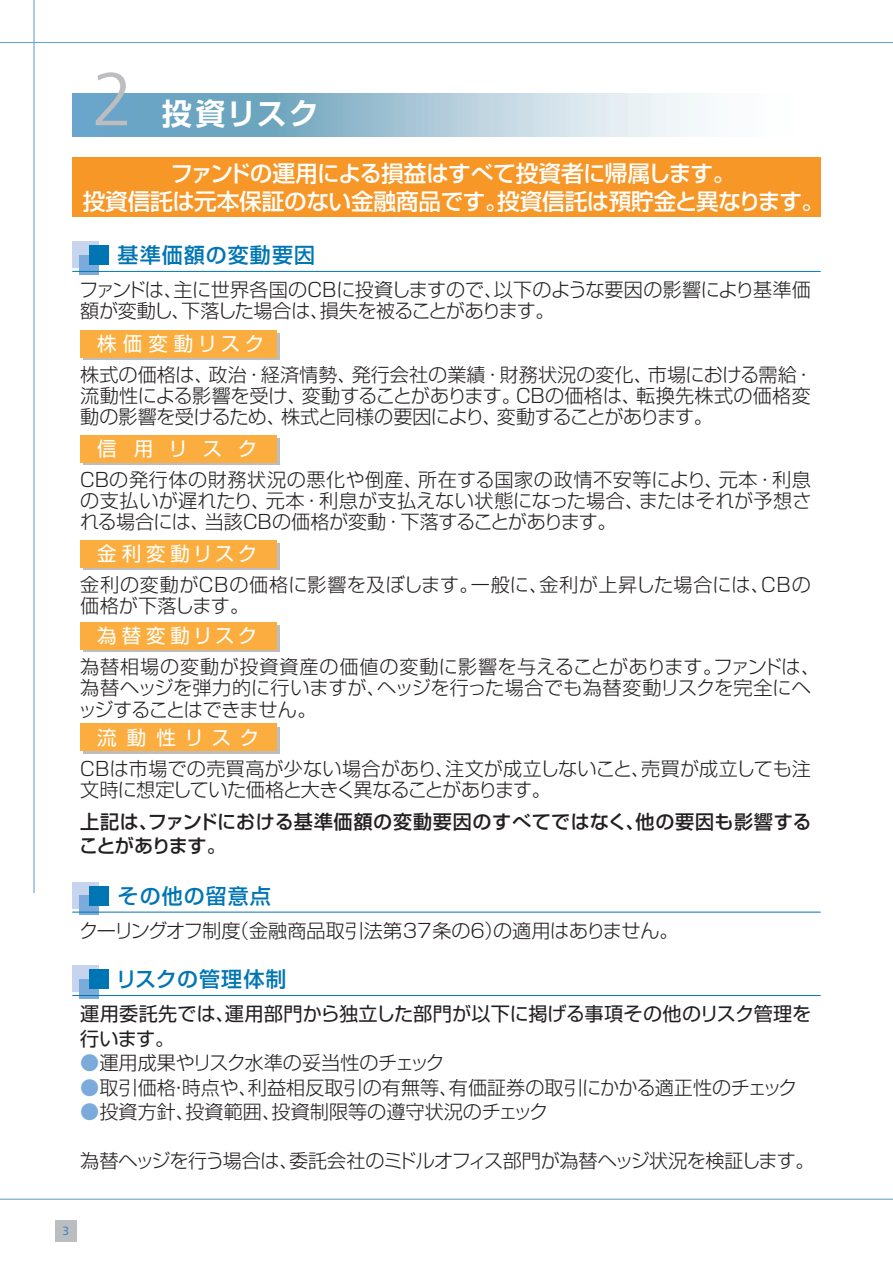
<style>
.page{position:relative;width:893px;height:1263px;background:#fff}
.page>*{position:absolute;margin:0;border:0;box-sizing:border-box;transform-origin:0 0}
.t1{font:300 75px "Frutiger";color:#bcbdc0}
.t2{font:30px "Shin Go Pro De Bold 90 pv RKSJ H";letter-spacing:.05em;color:#fff}
.t3{font:22.65px/27.2px "Shin Go Pro Medium 90 pv RKSJ H";letter-spacing:-.02em;color:#fff;text-align:center}
.t4{font:21px "Shin Go Pro Medium 90 pv RKSJ H";letter-spacing:.05em;color:#0075b4}
.t5{font:19.5px "Shin Go Pro Regular 90 pv RKSJ H";letter-spacing:.215em;color:#fff}
.t6{font:19.5px "Shin Go Pro Regular 90 pv RKSJ H";letter-spacing:.25em;color:#fff}
.t7{font:19.5px "Shin Go Pro Regular 90 pv RKSJ H";letter-spacing:.275em;color:#fff}
.t8{font:19.2px/21.3px "Shin Go Pro Light 90 pv RKSJ H";color:#231f20}
.t9{font:19.2px/21.3px "Shin Go Pro Light 90 pv RKSJ H";letter-spacing:-.025em;color:#231f20}
.t10{font:19.2px/21.3px "Shin Go Pro Light 90 pv RKSJ H";letter-spacing:.02em;color:#231f20}
.t11{font:19.2px/24.5px "Shin Go Pro Medium 90 pv RKSJ H";letter-spacing:.02em;color:#231f20}
.t12{font:19.2px/24.5px "Shin Go Pro Regular 90 pv RKSJ H";letter-spacing:.01em;color:#231f20}
.t13{font:19.2px "Shin Go Pro Light 90 pv RKSJ H";letter-spacing:-.035em;color:#231f20}
.t14{font:12px "Frutiger";color:#4a89be}
.s1{color:#7aabdb}
</style>
<div class="page">
<div style="left:72px;top:158px;width:749px;height:59px;background:#f79727"></div>
<div style="left:55px;top:1220px;width:22px;height:22px;background:#bcbdc0"></div>
<div style="left:83px;top:438px;width:196px;height:27px;background:#bcbdc0"></div>
<div style="left:80px;top:435px;width:197px;height:28px;background:#fbae3f"></div>
<hr style="left:0;top:1198px;width:893px;height:2px;background:#69a5cc">
<hr style="left:0;top:42px;width:893px;height:1px;background:#69a5cc">
<div style="left:72px;top:242px;width:27px;height:26px;background:#c6d5ed"></div>
<div style="left:79px;top:255px;width:20px;height:20px;background:#7aabdb"></div>
<div style="left:89px;top:245px;width:20px;height:20px;background:#0075b4"></div>
<hr style="left:72px;top:271px;width:749px;height:1px;background:#0075b4">
<svg style="left:72px;top:94px;width:626px;height:42px"></svg>
<div style="left:83px;top:727px;width:196px;height:26px;background:#bcbdc0"></div>
<div style="left:80px;top:723px;width:197px;height:28px;background:#fbae3f"></div>
<div style="left:83px;top:543px;width:196px;height:26px;background:#bcbdc0"></div>
<div style="left:80px;top:540px;width:197px;height:28px;background:#fbae3f"></div>
<div style="left:83px;top:626px;width:196px;height:26px;background:#bcbdc0"></div>
<div style="left:80px;top:622px;width:197px;height:28px;background:#fbae3f"></div>
<div style="left:72px;top:882px;width:27px;height:27px;background:#c6d5ed"></div>
<div style="left:79px;top:895px;width:20px;height:20px;background:#7aabdb"></div>
<div style="left:89px;top:886px;width:20px;height:19px;background:#0075b4"></div>
<hr style="left:72px;top:912px;width:749px;height:1px;background:#0075b4">
<div style="left:72px;top:966px;width:27px;height:26px;background:#c6d5ed"></div>
<div style="left:79px;top:979px;width:20px;height:20px;background:#7aabdb"></div>
<div style="left:89px;top:969px;width:20px;height:20px;background:#0075b4"></div>
<hr style="left:72px;top:995px;width:749px;height:1px;background:#0075b4">
<hr style="left:33px;top:0;width:2px;height:893px;background:#69a5cc">
<div style="left:83px;top:333px;width:196px;height:27px;background:#bcbdc0"></div>
<div style="left:80px;top:330px;width:197px;height:28px;background:#fbae3f"></div>
<h1 class="t1" style="left:92px;top:69px;width:43px">2</h1>
<h2 class="t2" style="left:162px;top:103px;width:159px">投資リスク</h2>
<p class="t3" style="left:83px;top:163px;width:743px">ファンドの運用による損益はすべて投資者に帰属します。<br>投資信託は元本保証のない金融商品です。投資信託は預貯金と異なります。</p>
<p class="t4" style="left:118px;top:247px;width:199px">基準価額の変動要因</p>
<p class="t9" style="left:79px;top:282px;width:733px">ファンドは、主に世界各国のCBに投資しますので、以下のような要因の影響により基準価額が変動し、下落した場合は、損失を被ることがあります。</p>
<p class="t7" style="left:97px;top:336px;width:169px">株価変動リスク</p>
<p class="t8" style="left:80px;top:366px;width:735px">株式の価格は、政治・経済情勢、発行会社の業績・財務状況の変化、市場における需給・流動性による影響を受け、変動することがあります。CBの価格は、転換先株式の価格変動の影響を受けるため、株式と同様の要因により、変動することがあります。</p>
<p class="t6" style="left:97px;top:441px;width:162px">信用リスク</p>
<p class="t8" style="left:80px;top:471px;width:733px;text-align:justify">CBの発行体の財務状況の悪化や倒産、所在する国家の政情不安等により、元本・利息の支払いが遅れたり、元本・利息が支払えない状態になった場合、またはそれが予想される場合には、当該CBの価格が変動・下落することがあります。</p>
<p class="t5" style="left:97px;top:546px;width:162px">金利変動リスク</p>
<p class="t10" style="left:80px;top:576px;width:732px">金利の変動がCBの価格に影響を及ぼします。一般に、金利が上昇した場合には、CBの価格が下落します。</p>
<p class="t5" style="left:97px;top:628px;width:162px">為替変動リスク</p>
<p class="t8" style="left:78px;top:659px;width:744px">為替相場の変動が投資資産の価値の変動に影響を与えることがあります。ファンドは、為替ヘッジを弾力的に行いますが、ヘッジを行った場合でも為替変動リスクを完全にヘッジすることはできません。</p>
<p class="t6" style="left:97px;top:730px;width:164px">流動性リスク</p>
<p class="t8" style="left:80px;top:760px;width:732px">CBは市場での売買高が少ない場合があり、注文が成立しないこと、売買が成立しても注文時に想定していた価格と大きく異なることがあります。</p>
<p class="t11" style="left:80px;top:812px;width:734px">上記は、ファンドにおける基準価額の変動要因のすべてではなく、他の要因も影響することがあります。</p>
<p class="t4" style="left:118px;top:888px;width:155px">その他の留意点</p>
<p class="t8" style="left:79px;top:922px;width:601px">クーリングオフ制度（金融商品取引法第37条の６）の適用はありません。</p>
<p class="t4" style="left:116px;top:972px;width:172px">リスクの管理体制</p>
<p class="t12" style="left:80px;top:1004px;width:732px">運用委託先では、運用部門から独立した部門が以下に掲げる事項その他のリスク管理を行います。</p>
<p class="t8" style="left:80px;top:1055px;width:366px"><span class="s1">●</span>運用成果やリスク水準の妥当性のチェック</p>
<p class="t8" style="left:80px;top:1079px;width:719px"><span class="s1">●</span>取引価格・時点や、利益相反取引の有無等、有価証券の取引にかかる適正性のチェック</p>
<p class="t8" style="left:80px;top:1104px;width:469px"><span class="s1">●</span>投資方針、投資範囲、投資制限等の遵守状況のチェック</p>
<p class="t13" style="left:80px;top:1153px;width:736px">為替ヘッジを行う場合は、委託会社のミドルオフィス部門が為替ヘッジ状況を検証します。</p>
<p class="t14" style="left:62px;top:1226px;width:8px">3</p>
</div>
